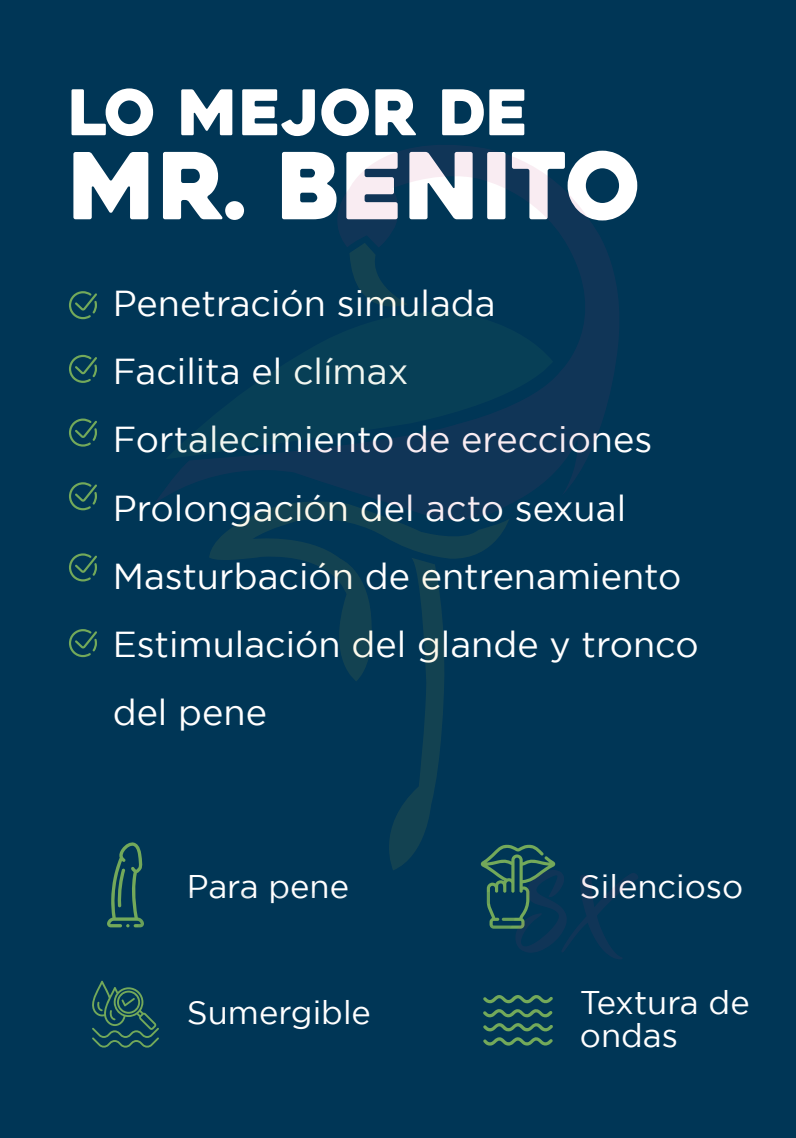
<style>
.page{position:relative;width:796px;height:1138px;background:#fff}
.page>*{position:absolute;margin:0;border:0;box-sizing:border-box;transform-origin:0 0}
.t1{font:92px "Heavitas";color:#fff}
.t2{font:62.8px "Heavitas";color:#fff}
.t3{font:36px/68px "Gotham";color:#fff}
.t4{font:32.8px/32.8px "Gotham";color:#fff}
</style>
<div class="page">
<div style="left:0;top:0;width:796px;height:1137px;background:#003656"></div>
<svg style="left:69px;top:291px;width:28px;height:28px"></svg>
<svg style="left:69px;top:355px;width:28px;height:28px"></svg>
<svg style="left:69px;top:418px;width:28px;height:28px"></svg>
<svg style="left:69px;top:482px;width:28px;height:28px"></svg>
<svg style="left:69px;top:553px;width:28px;height:28px"></svg>
<svg style="left:69px;top:629px;width:28px;height:28px"></svg>
<svg style="left:92px;top:980px;width:67px;height:68px"></svg>
<svg style="left:483px;top:995px;width:70px;height:50px"></svg>
<svg style="left:107px;top:842px;width:37px;height:86px"></svg>
<svg style="left:480px;top:844px;width:158px;height:115px"></svg>
<svg style="left:155px;top:145px;width:464px;height:359px"></svg>
<svg style="left:165px;top:304px;width:388px;height:155px"></svg>
<svg style="left:209px;top:494px;width:300px;height:187px"></svg>
<svg style="left:374px;top:557px;width:72px;height:313px"></svg>
<h2 class="t2" style="left:68px;top:74px;width:462px">LO MEJOR DE</h2>
<h1 class="t1" style="left:68px;top:129px;width:575px">MR. BENITO</h1>
<p class="t3" style="left:113px;top:269px;width:587px">Penetración simulada<br>Facilita el clímax<br>Fortalecimiento de erecciones<br>Prolongación del acto sexual<br>Masturbación de entrenamiento<br>Estimulación del glande y tronco del pene</p>
<p class="t4" style="left:187px;top:869px;width:164px">Para pene</p>
<p class="t4" style="left:580px;top:869px;width:165px">Silencioso</p>
<p class="t4" style="left:187px;top:995px;width:186px">Sumergible</p>
<p class="t4" style="left:580px;top:985px;width:171px">Textura de ondas</p>
</div>
